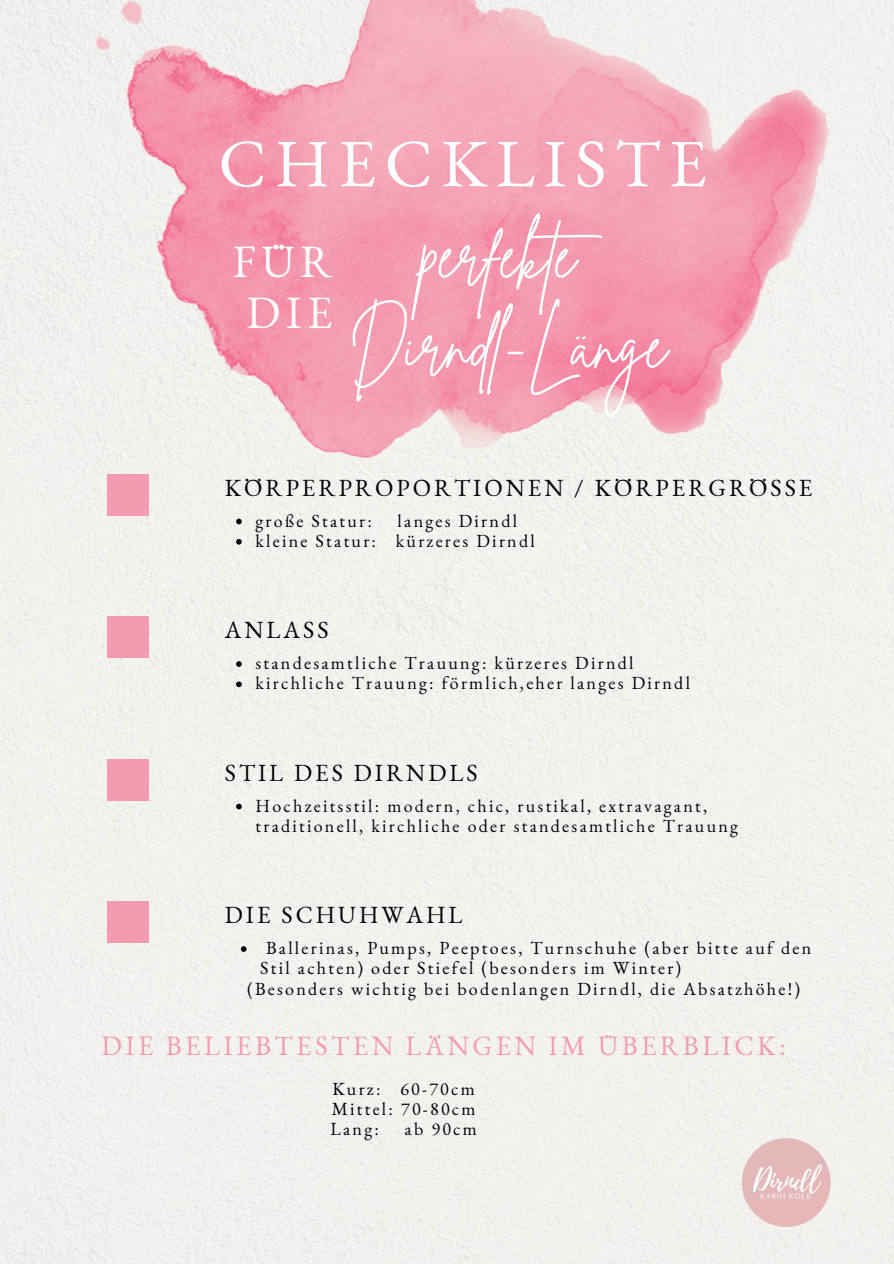
<style>
.page{position:relative;width:894px;height:1264px;background:#fff}
.page>*{position:absolute;margin:0;border:0;box-sizing:border-box;transform-origin:0 0}
.t1{font:67.5px "EB Garamond";letter-spacing:.125em;color:#fff}
.t2{font:64.5px/90.2px "Brittany Signature";letter-spacing:.01em;color:#fff;text-align:center}
.t3{font:45px/50.7px "EB Garamond";letter-spacing:.125em;color:#fff;text-align:center}
.t4{font:27.3px "EB Garamond";letter-spacing:.125em;color:#f49bb0}
.t5{font:24px "EB Garamond";letter-spacing:.125em;color:#000}
.t6{font:18px/20.2px "EB Garamond";letter-spacing:.125em;color:#000}
</style>
<div class="page">
<div style="left:0;top:0;width:893px;height:1263px;background:#f3f1ee"></div>
<img style="left:95px;top:0;width:735px;height:458px">
<img style="left:741px;top:1138px;width:89px;height:88px;border-radius:50%">
<div style="left:108px;top:474px;width:41px;height:41px;background:#f49bb0"></div>
<div style="left:108px;top:616px;width:41px;height:41px;background:#f49bb0"></div>
<div style="left:108px;top:759px;width:41px;height:41px;background:#f49bb0"></div>
<div style="left:108px;top:901px;width:41px;height:41px;background:#f49bb0"></div>
<svg style="left:236px;top:518px;width:6px;height:6px"></svg>
<svg style="left:236px;top:539px;width:6px;height:5px"></svg>
<svg style="left:236px;top:661px;width:6px;height:6px"></svg>
<svg style="left:236px;top:681px;width:6px;height:6px"></svg>
<svg style="left:236px;top:803px;width:6px;height:6px"></svg>
<svg style="left:241px;top:946px;width:5px;height:5px"></svg>
<h1 class="t1" style="left:218px;top:118px;width:489px">CHECKLISTE</h1>
<h3 class="t3" style="left:232px;top:236px;width:101px">FÜR<br>DIE</h3>
<h2 class="t2" style="left:349px;top:211px;width:319px">perfekte<br>Dirndl-Länge</h2>
<h3 class="t5" style="left:225px;top:471px;width:589px">KÖRPERPROPORTIONEN / KÖRPERGRÖ SSE</h3>
<p class="t6" style="left:255px;top:510px;width:118px">große Statur:</p>
<p class="t6" style="left:255px;top:510px;width:281px;text-indent:142px">langes Dirndl kleine Statur: kürzeres Dirndl</p>
<h3 class="t5" style="left:225px;top:614px;width:105px">ANLASS</h3>
<p class="t6" style="left:255px;top:652px;width:436px">standesamtliche Trauung: kürzeres Dirndl kirchliche Trauung: förmlich,eher langes Dirndl</p>
<h3 class="t5" style="left:225px;top:756px;width:254px">STIL DES DIRNDLS</h3>
<p class="t6" style="left:255px;top:795px;width:484px">Hochzeitsstil: modern, chic, rustikal, extravagant, traditionell, kirchliche oder standesamtliche Trauung</p>
<h3 class="t5" style="left:225px;top:899px;width:239px">DIE SCHUHWAHL</h3>
<p class="t6" style="left:266px;top:937px;width:546px">Ballerinas, Pumps, Peeptoes, Turnschuhe (aber bitte auf den</p>
<p class="t6" style="left:260px;top:957px;width:422px">Stil achten) oder Stiefel (besonders im Winter)</p>
<p class="t6" style="left:247px;top:978px;width:554px">(Besonders wichtig bei bodenlangen Dirndl, die Absatzhöhe!)</p>
<h3 class="t4" style="left:101px;top:1027px;width:686px">DIE BELIEBTESTEN LÄNGEN IM ÜBERBLICK:</h3>
<p class="t6" style="left:330px;top:1078px;width:147px;text-align:justify">Kurz: 60-70cm Mittel: 70-80cm Lang:</p>
<p class="t6" style="left:404px;top:1118px;width:74px">ab 90cm</p>
</div>
